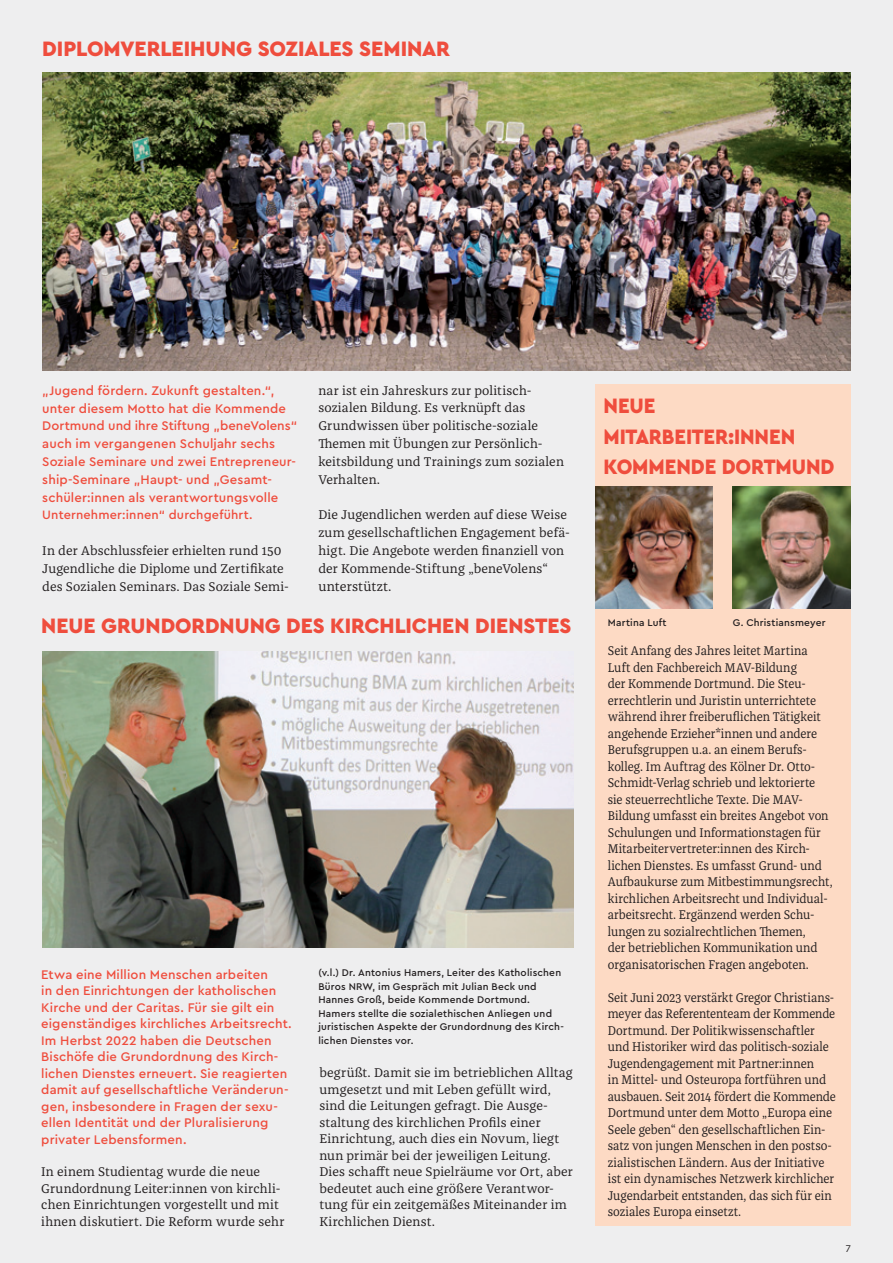
<style>
.page{position:relative;width:893px;height:1263px;background:#eeeeef}
.page>*{position:absolute;margin:0;border:0;box-sizing:border-box;transform-origin:0 0}
.t1{font:900 21.9px "Cera PRO";letter-spacing:-.005em;color:#ef4d3d}
.t2{font:900 21.9px/30.6px "Cera PRO";letter-spacing:-.005em;color:#ef4d3d;scale:.93 1}
.t3{font:13.5px "Franziska Pro";letter-spacing:.01em;color:#231f20}
.t4{font:13.05px/16.5px "Franziska Pro";letter-spacing:.005em;color:#231f20;scale:.92 1}
.t5{font:13.05px/16.5px "Franziska Pro";letter-spacing:.005em;color:#231f20}
.t6{font:500 13.05px/16.5px "Cera PRO";letter-spacing:.01em;color:#ef4d3d}
.t7{font:500 12.75px "Cera PRO";letter-spacing:.015em;color:#ef4d3d}
.t8{font:500 10.2px/13.5px "Cera PRO";letter-spacing:.02em;color:#231f20}
.t9{font:10.2px "Cera PRO";color:#231f20}
</style>
<div class="page">
<img style="left:42px;top:73px;width:808px;height:297px">
<img style="left:43px;top:651px;width:531px;height:297px">
<div style="left:595px;top:385px;width:255px;height:841px;background:#fddac4"></div>
<img style="left:595px;top:486px;width:117px;height:123px">
<img style="left:733px;top:486px;width:117px;height:123px">
<h1 class="t1" style="left:42px;top:34px;width:409px">DIPLOMVERLEIHUNG SOZIALES SEMINAR</h1>
<p class="t5" style="left:318px;top:381px;width:247px;line-height:17.9px">nar ist ein Jahreskurs zur politisch&shy;sozialen Bildung. Es verknüpft das Grundwissen über politische-soziale Themen mit Übungen zur Persönlich&shy;keitsbildung und Trainings zum sozialen Verhalten.</p>
<p class="t5" style="left:318px;top:506px;width:253px;line-height:17.9px">Die Jugendlichen werden auf diese Weise zum gesellschaftlichen Engagement befä&shy;higt. Die Angebote werden finanziell von der Kommende-Stiftung „beneVolens“</p>
<p class="t3" style="left:318px;top:578px;width:75px">unterstützt.</p>
<h1 class="t1" style="left:41px;top:611px;width:531px">NEUE GRUNDORDNUNG DES KIRCHLICHEN DIENSTES</h1>
<p class="t6" style="left:42px;top:381px;width:256px;line-height:17.9px">„Jugend fördern. Zukunft gestalten.“, unter diesem Motto hat die Kommende Dortmund und ihre Stiftung „beneVolens“ auch im vergangenen Schuljahr sechs Soziale Seminare und zwei Entrepreneur&shy;ship-Seminare „Haupt- und „Gesamt&shy;schüler:innen als verantwortungsvolle</p>
<p class="t7" style="left:42px;top:506px;width:212px">Unternehmer:innen“ durchgeführt.</p>
<p class="t5" style="left:42px;top:542px;width:248px;line-height:17.9px">In der Abschlussfeier erhielten rund 150<br>Jugendliche die Diplome und Zertifikate des Sozialen Seminars. Das Soziale Semi-</p>
<p class="t6" style="left:41px;top:965px;width:252px">Etwa eine Million Menschen arbeiten<br>in den Einrichtungen der katholischen Kirche und der Caritas. Für sie gilt ein eigenständiges kirchliches Arbeitsrecht.<br>Im Herbst 2022 haben die Deutschen Bischöfe die Grundordnung des Kirch&shy;lichen Dienstes erneuert. Sie reagierten damit auf gesellschaftliche Veränderun&shy;gen, insbesondere in Fragen der sexu&shy;ellen Identität und der Pluralisierung privater Lebensformen.</p>
<p class="t8" style="left:318px;top:966px;width:247px">(v.l.) Dr. Antonius Hamers, Leiter des Katholischen Büros NRW, im Gespräch mit Julian Beck und Hannes Groß, beide Kommende Dortmund.<br>Hamers stellte die sozialethischen Anliegen und juristischen Aspekte der Grundordnung des Kirch&shy;lichen Dienstes vor.</p>
<p class="t5" style="left:319px;top:1065px;width:255px">begrüßt. Damit sie im betrieblichen Alltag umgesetzt und mit Leben gefüllt wird, sind die Leitungen gefragt. Die Ausge&shy;staltung des kirchlichen Profils einer Einrichtung, auch dies ein Novum, liegt nun primär bei der jeweiligen Leitung.<br>Dies schafft neue Spielräume vor Ort, aber bedeutet auch eine größere Verantwor&shy;tung für ein zeitgemäßes Miteinander im Kirchlichen Dienst.</p>
<p class="t5" style="left:41px;top:1163px;width:245px">In einem Studientag wurde die neue Grundordnung Leiter:innen von kirchli&shy;chen Einrichtungen vorgestellt und mit ihnen diskutiert. Die Reform wurde sehr</p>
<h1 class="t2" style="left:604px;top:390px;width:250px">NEUE<br>MITARBEITER:INNEN<br>KOMMENDE DORTMUND</h1>
<p class="t8" style="left:608px;top:615px;width:60px">Martina Luft</p>
<p class="t8" style="left:733px;top:615px;width:94px">G. Christiansmeyer</p>
<p class="t4" style="left:608px;top:642px;width:246px">Seit Anfang des Jahres leitet Martina Luft den Fachbereich MAV-Bildung<br>der Kommende Dortmund. Die Steu&shy;errechtlerin und Juristin unterrichtete während ihrer freiberuflichen Tätigkeit angehende Erzieher*innen und andere Berufsgruppen u.a. an einem Berufs&shy;kolleg. Im Auftrag des Kölner Dr. Otto-Schmidt-Verlag schrieb und lektorierte sie steuerrechtliche Texte. Die MAV-Bildung umfasst ein breites Angebot von Schulungen und Informationstagen für Mitarbeitervertreter:innen des Kirch&shy;lichen Dienstes. Es umfasst Grund- und Aufbaukurse zum Mitbestimmungsrecht, kirchlichen Arbeitsrecht und Individual&shy;arbeitsrecht. Ergänzend werden Schu&shy;lungen zu sozialrechtlichen Themen,<br>der betrieblichen Kommunikation und organisatorischen Fragen angeboten.</p>
<p class="t4" style="left:608px;top:989px;width:249px">Seit Juni 2023 verstärkt Gregor Christians&shy;meyer das Referententeam der Kommende Dortmund. Der Politikwissenschaftler und Historiker wird das politisch-soziale Jugendengagement mit Partner:innen<br>in Mittel- und Osteuropa fortführen und ausbauen. Seit 2014 fördert die Kommende Dortmund unter dem Motto „Europa eine Seele geben“ den gesellschaftlichen Ein&shy;satz von jungen Menschen in den postso&shy;zialistischen Ländern. Aus der Initiative ist ein dynamisches Netzwerk kirchlicher Jugendarbeit entstanden, das sich für ein soziales Europa einsetzt.</p>
<p class="t9" style="left:846px;top:1242px;width:7px">7</p>
</div>
